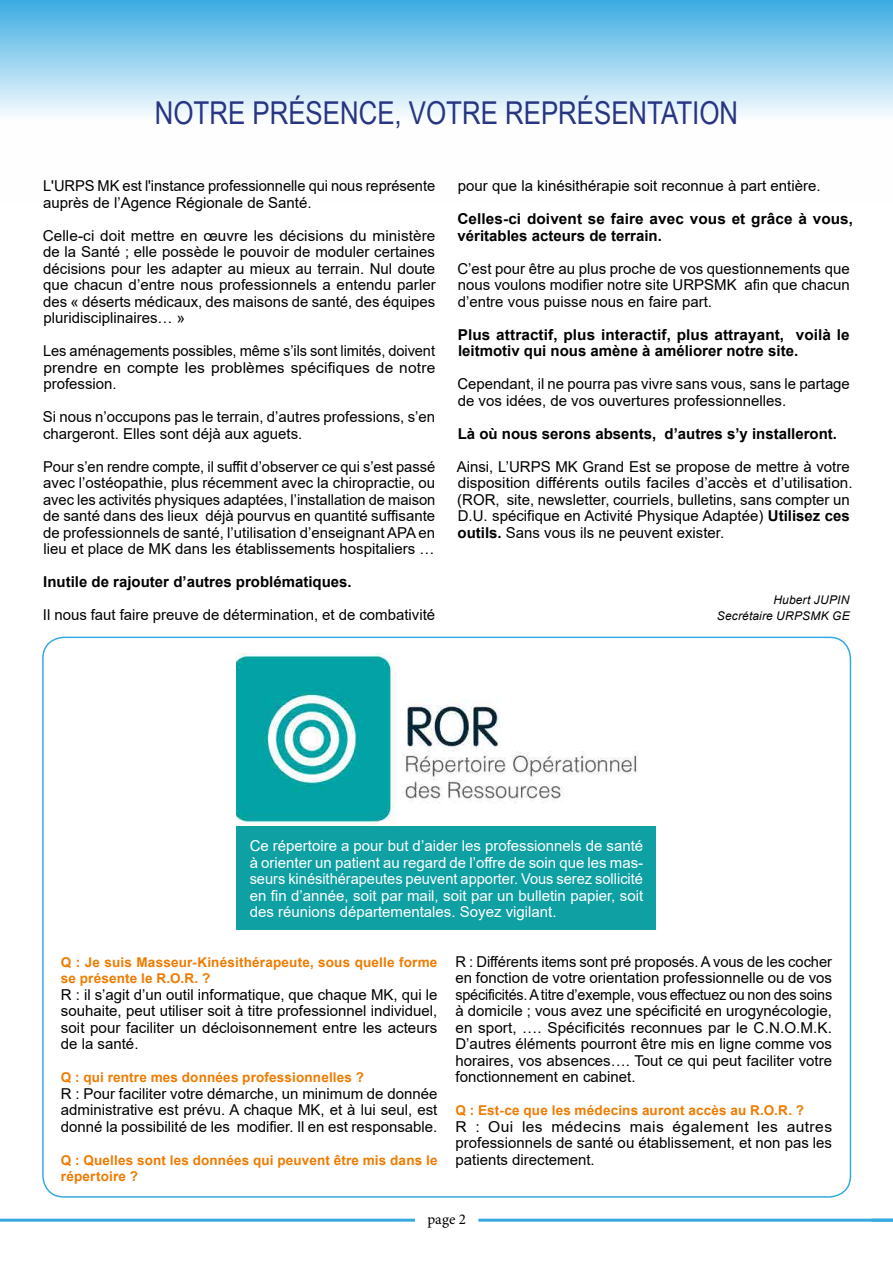
<style>
.page{position:relative;width:893px;height:1263px;background:#fff}
.page>*{position:absolute;margin:0;border:0;box-sizing:border-box;transform-origin:0 0}
.t1{font:31.5px "Arial Narrow";color:#283583}
.t2{font:15px/16.5px "Arial";color:#000;text-align:justify}
.t3{font:15px/16.5px "Arial";color:#fff;text-align:justify}
.t4{font:700 15px/16.5px "Arial";color:#000}
.t5{font:15px/16.5px "Arial";color:#000;text-align:justify;scale:1.04 1}
.t6{font:15px "Minion Pro";color:#000}
.t7{font:700 13.5px/16.5px "Arial";letter-spacing:.015em;color:#ef7b00}
.t8{font:italic 12px/16.5px "Arial";letter-spacing:.015em;color:#000;text-align:right}
.s1{font-weight:700}
</style>
<div class="page">
<hr style="left:0;top:1219px;width:415px;height:3px;background:#36a9e1">
<hr style="left:478px;top:1219px;width:415px;height:3px;background:#36a9e1">
<svg style="left:0;top:0;width:893px;height:116px"></svg>
<div style="left:237px;top:826px;width:419px;height:104px;background:#0fa0a3"></div>
<img style="left:237px;top:653px;width:401px;height:172px">
<h1 class="t1" style="left:155px;top:90px;width:585px">NOTRE PRÉSENCE, VOTRE REPRÉSENTATION</h1>
<p class="t2" style="left:43px;top:177px;width:393px">L'URPS MK est l'instance professionnelle qui nous représente auprès de l’Agence Régionale de Santé.</p>
<p class="t2" style="left:43px;top:227px;width:395px">Celle-ci doit mettre en œuvre les décisions du ministère de la Santé ; elle possède le pouvoir de moduler certaines décisions pour les adapter au mieux au terrain. Nul doute que chacun d’entre nous professionnels a entendu parler des « déserts médicaux, des maisons de santé, des équipes pluridisciplinaires… »</p>
<p class="t2" style="left:43px;top:342px;width:394px">Les aménagements possibles, même s’ils sont limités, doivent prendre en compte les problèmes spécifiques de notre profession.</p>
<p class="t2" style="left:43px;top:408px;width:394px">Si nous n’occupons pas le terrain, d’autres professions, s’en chargeront. Elles sont déjà aux aguets.</p>
<p class="t2" style="left:43px;top:458px;width:394px">Pour s’en rendre compte, il suffit d’observer ce qui s’est passé avec l’ostéopathie, plus récemment avec la chiropractie, ou avec les activités physiques adaptées, l’installation de maison de santé dans des lieux déjà pourvus en quantité suffisante de professionnels de santé, l’utilisation d’enseignant APA en lieu et place de MK dans les établissements hospitaliers …</p>
<p class="t4" style="left:43px;top:574px;width:310px">Inutile de rajouter d’autres problématiques.</p>
<p class="t2" style="left:43px;top:606px;width:394px">Il nous faut faire preuve de détermination, et de combativité</p>
<p class="t2" style="left:458px;top:177px;width:364px">pour que la kinésithérapie soit reconnue à part entière.</p>
<p class="t4" style="left:457px;top:211px;width:397px">Celles-ci doivent se faire avec vous et grâce à vous, véritables acteurs de terrain.</p>
<p class="t2" style="left:457px;top:260px;width:394px">C’est pour être au plus proche de vos questionnements que nous voulons modifier notre site URPSMK afin que chacun d’entre vous puisse nous en faire part.</p>
<p class="t4" style="left:458px;top:326px;width:393px">Plus attractif, plus interactif, plus attrayant, voilà le leitmotiv qui nous amène à améliorer notre site.</p>
<p class="t2" style="left:457px;top:375px;width:394px">Cependant, il ne pourra pas vivre sans vous, sans le partage de vos idées, de vos ouvertures professionnelles.</p>
<p class="t4" style="left:458px;top:425px;width:381px">Là où nous serons absents, d’autres s’y installeront.</p>
<p class="t2" style="left:457px;top:458px;width:397px;text-align:left">Ainsi, L’URPS MK Grand Est se propose de mettre à votre disposition différents outils faciles d’accès et d’utilisation. (ROR, site, newsletter, courriels, bulletins, sans compter un D.U. spécifique en Activité Physique Adaptée) <span class="s1">Utilisez ces outils.</span> Sans vous ils ne peuvent exister.</p>
<p class="t8" style="left:717px;top:591px;width:135px">Hubert JUPIN<br>Secrétaire URPSMK GE</p>
<p class="t3" style="left:250px;top:837px;width:395px">Ce répertoire a pour but d’aider les professionnels de santé à orienter un patient au regard de l’offre de soin que les mas&shy;seurs kinésithérapeutes peuvent apporter. Vous serez sollicité en fin d’année, soit par mail, soit par un bulletin papier, soit des réunions départementales. Soyez vigilant.</p>
<p class="t7" style="left:61px;top:954px;width:378px">Q : Je suis Masseur-Kinésithérapeute, sous quelle forme se présente le R.O.R. ?</p>
<p class="t2" style="left:61px;top:986px;width:378px">R : il s’agit d’un outil informatique, que chaque MK, qui le souhaite, peut utiliser soit à titre professionnel individuel, soit pour faciliter un décloisonnement entre les acteurs de la santé.</p>
<p class="t7" style="left:61px;top:1069px;width:305px">Q : qui rentre mes données professionnelles ?</p>
<p class="t2" style="left:61px;top:1085px;width:378px">R : Pour faciliter votre démarche, un minimum de donnée administrative est prévu. A chaque MK, et à lui seul, est donné la possibilité de les modifier. Il en est responsable.</p>
<p class="t7" style="left:61px;top:1152px;width:378px">Q : Quelles sont les données qui peuvent être mis dans le répertoire ?</p>
<p class="t2" style="left:455px;top:953px;width:378px">R : Différents items sont pré proposés. A vous de les cocher en fonction de votre orientation professionnelle ou de vos spécificités. A titre d’exemple, vous effectuez ou non des soins à domicile ; vous avez une spécificité en urogynécologie, en sport, …. Spécificités reconnues par le C.N.O.M.K.<br>D’autres éléments pourront être mis en ligne comme vos horaires, vos absences…. Tout ce qui peut faciliter votre fonctionnement en cabinet.</p>
<p class="t7" style="left:455px;top:1102px;width:350px">Q : Est-ce que les médecins auront accès au R.O.R. ?</p>
<p class="t5" style="left:455px;top:1118px;width:364px">R : Oui les médecins mais également les autres professionnels de santé ou établissement, et non pas les patients directement.</p>
<p class="t6" style="left:427px;top:1209px;width:40px">page 2</p>
</div>
